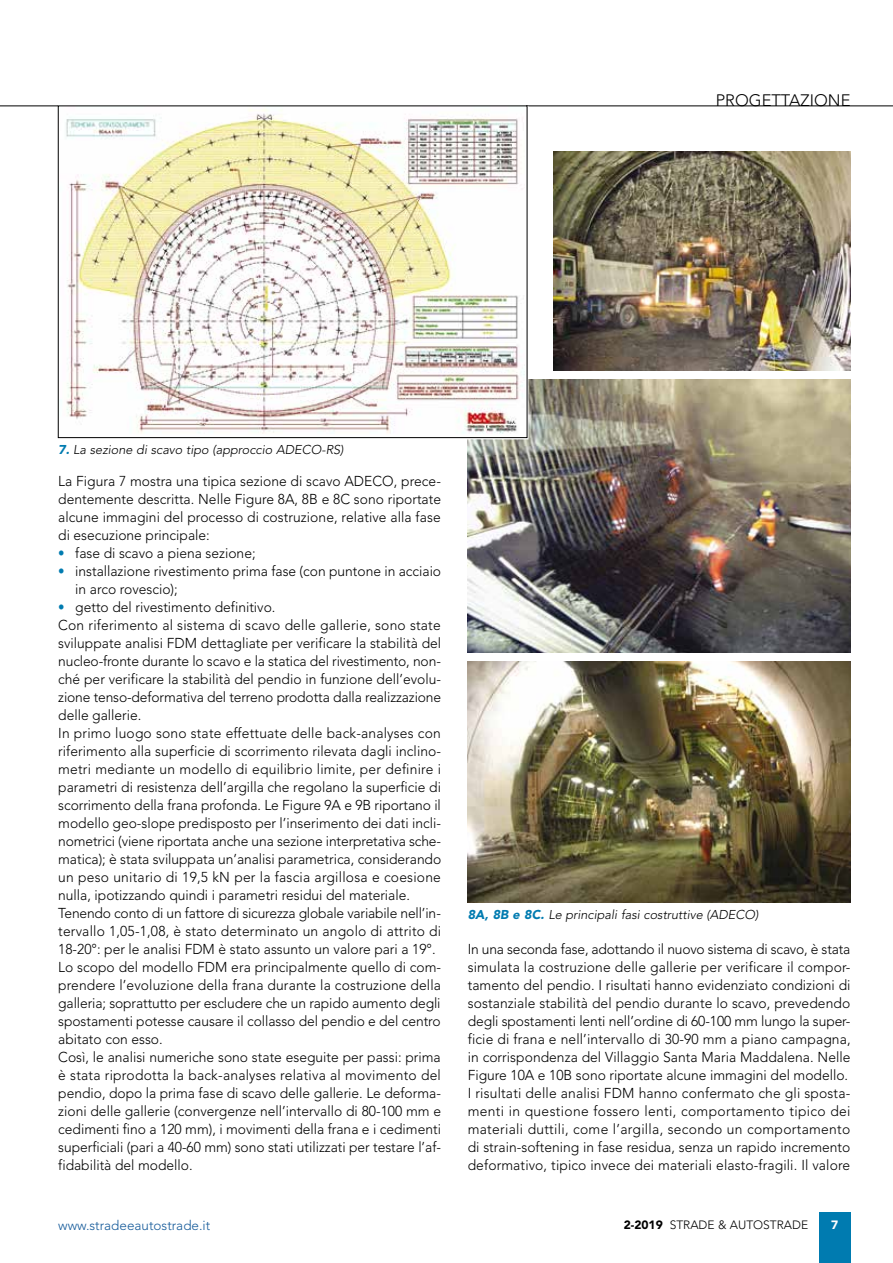
<style>
.page{position:relative;width:893px;height:1263px;background:#fff}
.page>*{position:absolute;margin:0;border:0;box-sizing:border-box;transform-origin:0 0}
.t1{font:300 16.5px "Avenir";color:#000}
.t2{font:300 14.25px/18px "Avenir";color:#000}
.t3{font:300 13.5px "Avenir";color:#165b9a}
.t4{font:italic 300 12.75px "Avenir";color:#000}
.t5{font:300 12px "Avenir";color:#000}
.t6{font:900 12px "Avenir";color:#fff}
.s1{font-weight:900;color:#007bb0}
.s2{color:#007bb0}
.s3{font-weight:900}
</style>
<div class="page">
<hr style="left:0;top:106px;width:893px;height:1px;background:#000">
<div style="left:819px;top:1212px;width:31px;height:51px;background:#007bb0"></div>
<img style="left:553px;top:151px;width:297px;height:220px">
<img style="left:468px;top:379px;width:382px;height:274px">
<img style="left:468px;top:661px;width:382px;height:241px">
<img style="left:60px;top:109px;width:465px;height:327px">
<p class="t1" style="left:716px;top:90px;width:136px">PROGETTAZIONE</p>
<p class="t4" style="left:58px;top:442px;width:287px"><span class="s1">7.</span> La sezione di scavo tipo (approccio ADECO-RS)</p>
<p class="t2" style="left:58px;top:472px;width:384px;text-align:justify">La Figura 7 mostra una tipica sezione di scavo ADECO, prece&shy;dentemente descritta. Nelle Figure 8A, 8B e 8C sono riportate alcune immagini del processo di costruzione, relative alla fase di esecuzione principale:</p>
<p class="t2" style="left:58px;top:544px;width:199px"><span class="s2">•</span> fase di scavo a piena sezione;</p>
<p class="t2" style="left:75px;top:562px;width:367px;text-indent:-17px"><span class="s2">•</span> installazione rivestimento prima fase (con puntone in acciaio in arco rovescio);</p>
<p class="t2" style="left:58px;top:598px;width:384px"><span class="s2">•</span> getto del rivestimento definitivo.<br>Con riferimento al sistema di scavo delle gallerie, sono state sviluppate analisi FDM dettagliate per verificare la stabilità del nucleo-fronte durante lo scavo e la statica del rivestimento, non&shy;ché per verificare la stabilità del pendio in funzione dell’evolu&shy;zione tenso-deformativa del terreno prodotta dalla realizzazione delle gallerie.<br>In primo luogo sono state effettuate delle back-analyses con riferimento alla superficie di scorrimento rilevata dagli inclino&shy;metri mediante un modello di equilibrio limite, per definire i parametri di resistenza dell’argilla che regolano la superficie di scorrimento della frana profonda. Le Figure 9A e 9B riportano il modello geo-slope predisposto per l’inserimento dei dati incli&shy;nometrici (viene riportata anche una sezione interpretativa sche&shy;matica); è stata sviluppata un’analisi parametrica, considerando un peso unitario di 19,5 kN per la fascia argillosa e coesione nulla, ipotizzando quindi i parametri residui del materiale.<br>Tenendo conto di un fattore di sicurezza globale variabile nell’in&shy;tervallo 1,05-1,08, è stato determinato un angolo di attrito di 18-20°: per le analisi FDM è stato assunto un valore pari a 19°.<br>Lo scopo del modello FDM era principalmente quello di com&shy;prendere l’evoluzione della frana durante la costruzione della galleria; soprattutto per escludere che un rapido aumento degli spostamenti potesse causare il collasso del pendio e del centro abitato con esso.<br>Così, le analisi numeriche sono state eseguite per passi: prima è stata riprodotta la back-analyses relativa al movimento del pendio, dopo la prima fase di scavo delle gallerie. Le deforma&shy;zioni delle gallerie (convergenze nell’intervallo di 80-100 mm e cedimenti fino a 120 mm), i movimenti della frana e i cedimenti superficiali (pari a 40-60 mm) sono stati utilizzati per testare l’af&shy;fidabilità del modello.</p>
<p class="t4" style="left:468px;top:907px;width:292px"><span class="s1">8A, 8B e 8C.</span> Le principali fasi costruttive (ADECO)</p>
<p class="t2" style="left:468px;top:940px;width:384px">In una seconda fase, adottando il nuovo sistema di scavo, è stata simulata la costruzione delle gallerie per verificare il compor&shy;tamento del pendio. I risultati hanno evidenziato condizioni di sostanziale stabilità del pendio durante lo scavo, prevedendo degli spostamenti lenti nell’ordine di 60-100 mm lungo la super&shy;ficie di frana e nell’intervallo di 30-90 mm a piano campagna, in corrispondenza del Villaggio Santa Maria Maddalena. Nelle Figure 10A e 10B sono riportate alcune immagini del modello.<br>I risultati delle analisi FDM hanno confermato che gli sposta&shy;menti in questione fossero lenti, comportamento tipico dei materiali duttili, come l’argilla, secondo un comportamento di strain-softening in fase residua, senza un rapido incremento deformativo, tipico invece dei materiali elasto-fragili. Il valore</p>
<p class="t3" style="left:58px;top:1217px;width:154px">www.stradeeautostrade.it</p>
<p class="t5" style="left:624px;top:1218px;width:186px"><span class="s3">2-2019</span> STRADE &amp; AUTOSTRADE</p>
<p class="t6" style="left:831px;top:1217px;width:9px">7</p>
</div>
